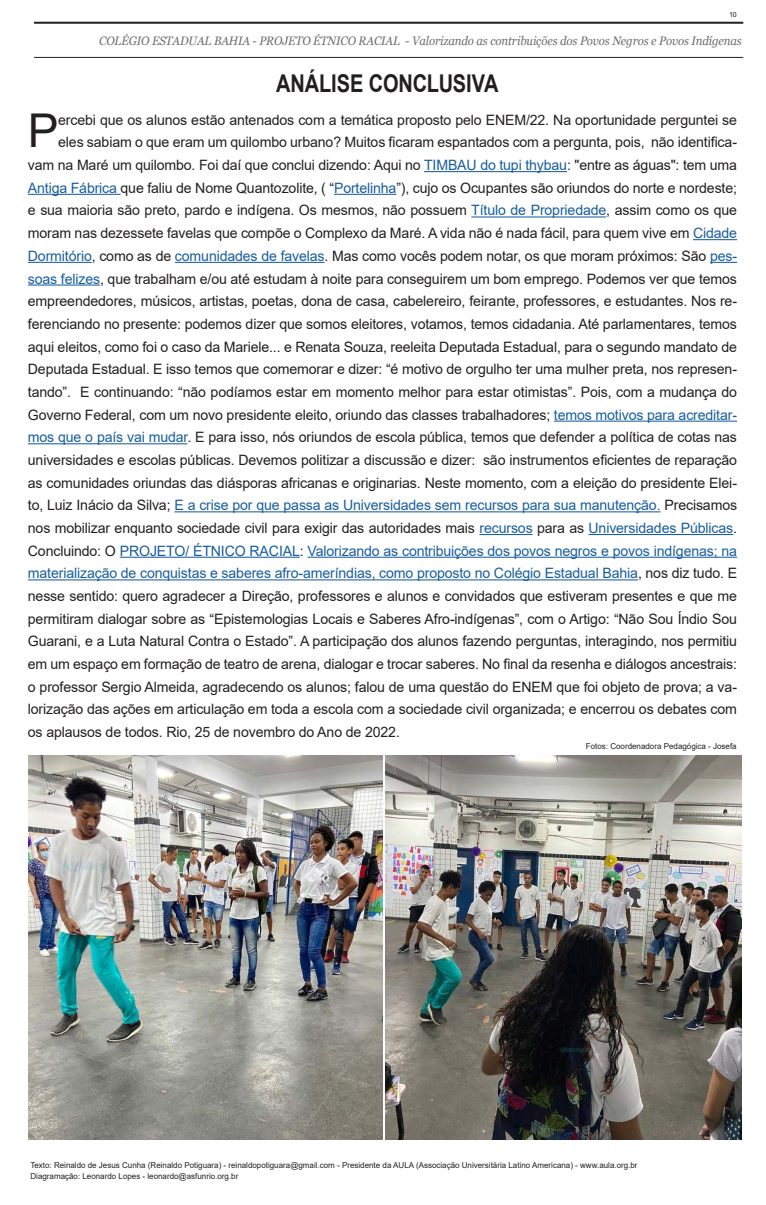
<style>
.page{position:relative;width:766px;height:1205px;background:#fff}
.page>*{position:absolute;margin:0;border:0;box-sizing:border-box;transform-origin:0 0}
._1st_Paragraph{font:46.6px "Arial";color:#231f20}
.t1{font:700 24.5px "Arial";letter-spacing:-.005em;color:#231f20;scale:.82 1}
._1st_Paragraph-2{font:14.3px "Arial";letter-spacing:-.01em;color:#231f20}
._1st_Paragraph-3{font:14.3px "Arial";letter-spacing:-.01em;color:#175d9e}
.t2{font:italic 12.2px "Georgia";letter-spacing:-.01em;color:#6c6d70;scale:.93 1}
.BT_____Main{font:8.2px "Arial";color:#231f20}
.t3{font:7px "Arial";color:#231f20}
.s1{color:#175d9e}
.s2{color:#231f20}
</style>
<div class="page">
<hr style="left:34px;top:22px;width:709px;height:2px;background:#231f20">
<hr style="left:34px;top:57px;width:709px;height:1px;background:#231f20">
<hr style="left:424px;top:171px;width:143px;height:1px;background:#175d9e">
<hr style="left:28px;top:194px;width:93px;height:1px;background:#175d9e">
<hr style="left:334px;top:194px;width:62px;height:1px;background:#175d9e">
<hr style="left:471px;top:216px;width:135px;height:1px;background:#175d9e">
<hr style="left:692px;top:239px;width:45px;height:1px;background:#175d9e">
<hr style="left:28px;top:262px;width:64px;height:1px;background:#175d9e">
<hr style="left:175px;top:262px;width:149px;height:1px;background:#175d9e">
<svg style="left:710px;top:262px;width:27px;height:1px"></svg>
<hr style="left:28px;top:284px;width:72px;height:1px;background:#175d9e">
<hr style="left:554px;top:421px;width:183px;height:1px;background:#175d9e">
<hr style="left:28px;top:443px;width:159px;height:1px;background:#175d9e">
<hr style="left:174px;top:511px;width:486px;height:1px;background:#175d9e">
<hr style="left:479px;top:534px;width:53px;height:1px;background:#175d9e">
<hr style="left:588px;top:534px;width:145px;height:1px;background:#175d9e">
<hr style="left:120px;top:557px;width:180px;height:1px;background:#175d9e">
<hr style="left:307px;top:557px;width:430px;height:1px;background:#175d9e">
<hr style="left:28px;top:579px;width:609px;height:1px;background:#175d9e">
<img style="left:28px;top:755px;width:355px;height:385px">
<img style="left:385px;top:755px;width:356px;height:385px">
<p class="t3" style="left:729px;top:10px;width:9px">10</p>
<p class="t2" style="left:99px;top:33px;width:692px">COLÉGIO ESTADUAL BAHIA - PROJETO ÉTNICO RACIAL - Valorizando as contribuições dos Povos Negros e Povos Indígenas</p>
<p class="t1" style="left:276px;top:66px;width:273px">ANÁLISE CONCLUSIVA</p>
<p class="_1st_Paragraph" style="left:28px;top:99px;width:32px">P</p>
<p class="_1st_Paragraph-2" style="left:58px;top:110px;width:680px">ercebi que os alunos estão antenados com a temática proposto pelo ENEM/22. Na oportunidade perguntei se</p>
<p class="_1st_Paragraph-2" style="left:58px;top:133px;width:680px">eles sabiam o que eram um quilombo urbano? Muitos ficaram espantados com a pergunta, pois, não identifica-</p>
<p class="_1st_Paragraph-2" style="left:28px;top:155px;width:710px">vam na Maré um quilombo. Foi daí que conclui dizendo: Aqui no <span class="s1">TIMBAU do tupi thybau</span>: "entre as águas": tem uma</p>
<p class="_1st_Paragraph-2" style="left:28px;top:178px;width:710px"><span class="s1">Antiga Fábrica</span> que faliu de Nome Quantozolite, ( “<span class="s1">Portelinha</span>”), cujo os Ocupantes são oriundos do norte e nordeste;</p>
<p class="_1st_Paragraph-2" style="left:28px;top:201px;width:710px">e sua maioria são preto, pardo e indígena. Os mesmos, não possuem <span class="s1">Título de Propriedade</span>, assim como os que</p>
<p class="_1st_Paragraph-2" style="left:28px;top:223px;width:710px">moram nas dezessete favelas que compõe o Complexo da Maré. A vida não é nada fácil, para quem vive em <span class="s1">Cidade</span></p>
<p class="_1st_Paragraph-2" style="left:28px;top:246px;width:710px"><span class="s1">Dormitório</span>, como as de <span class="s1">comunidades de favelas</span>. Mas como vocês podem notar, os que moram próximos: São <span class="s1">pes-</span></p>
<p class="_1st_Paragraph-2" style="left:28px;top:269px;width:710px"><span class="s1">soas felizes</span>, que trabalham e/ou até estudam à noite para conseguirem um bom emprego. Podemos ver que temos</p>
<p class="_1st_Paragraph-2" style="left:28px;top:291px;width:710px">empreendedores, músicos, artistas, poetas, dona de casa, cabelereiro, feirante, professores, e estudantes. Nos re-</p>
<p class="_1st_Paragraph-2" style="left:28px;top:314px;width:710px">ferenciando no presente: podemos dizer que somos eleitores, votamos, temos cidadania. Até parlamentares, temos</p>
<p class="_1st_Paragraph-2" style="left:28px;top:337px;width:710px">aqui eleitos, como foi o caso da Mariele... e Renata Souza, reeleita Deputada Estadual, para o segundo mandato de</p>
<p class="_1st_Paragraph-2" style="left:28px;top:359px;width:710px">Deputada Estadual. E isso temos que comemorar e dizer: “é motivo de orgulho ter uma mulher preta, nos represen-</p>
<p class="_1st_Paragraph-2" style="left:28px;top:382px;width:710px">tando”. E continuando: “não podíamos estar em momento melhor para estar otimistas”. Pois, com a mudança do</p>
<p class="_1st_Paragraph-2" style="left:28px;top:405px;width:710px">Governo Federal, com um novo presidente eleito, oriundo das classes trabalhadores; <span class="s1">temos motivos para acreditar-</span></p>
<p class="_1st_Paragraph-2" style="left:28px;top:427px;width:710px"><span class="s1">mos que o país vai mudar</span>. E para isso, nós oriundos de escola pública, temos que defender a política de cotas nas</p>
<p class="_1st_Paragraph-2" style="left:28px;top:450px;width:710px">universidades e escolas públicas. Devemos politizar a discussão e dizer: são instrumentos eficientes de reparação</p>
<p class="_1st_Paragraph-2" style="left:28px;top:473px;width:710px">as comunidades oriundas das diásporas africanas e originarias. Neste momento, com a eleição do presidente Elei-</p>
<p class="_1st_Paragraph-3" style="left:28px;top:495px;width:710px"><span class="s2">to, Luiz Inácio da Silva;</span> E a crise por que passa as Universidades sem recursos para sua manutenção. <span class="s2">Precisamos</span></p>
<p class="_1st_Paragraph-2" style="left:28px;top:518px;width:710px">nos mobilizar enquanto sociedade civil para exigir das autoridades mais <span class="s1">recursos</span> para as <span class="s1">Universidades Públicas</span>.</p>
<p class="_1st_Paragraph-3" style="left:28px;top:541px;width:710px"><span class="s2">Concluindo: O</span> PROJETO/ ÉTNICO RACIAL<span class="s2">:</span> Valorizando as contribuições dos povos negros e povos indígenas; na</p>
<p class="_1st_Paragraph-3" style="left:28px;top:563px;width:710px">materialização de conquistas e saberes afro-ameríndias, como proposto no Colégio Estadual Bahia<span class="s2">, nos diz tudo. E</span></p>
<p class="_1st_Paragraph-2" style="left:28px;top:586px;width:710px">nesse sentido: quero agradecer a Direção, professores e alunos e convidados que estiveram presentes e que me</p>
<p class="_1st_Paragraph-2" style="left:28px;top:609px;width:710px">permitiram dialogar sobre as “Epistemologias Locais e Saberes Afro-indígenas”, com o Artigo: “Não Sou Índio Sou</p>
<p class="_1st_Paragraph-2" style="left:28px;top:631px;width:710px">Guarani, e a Luta Natural Contra o Estado”. A participação dos alunos fazendo perguntas, interagindo, nos permitiu</p>
<p class="_1st_Paragraph-2" style="left:28px;top:654px;width:710px">em um espaço em formação de teatro de arena, dialogar e trocar saberes. No final da resenha e diálogos ancestrais:</p>
<p class="_1st_Paragraph-2" style="left:28px;top:677px;width:710px">o professor Sergio Almeida, agradecendo os alunos; falou de uma questão do ENEM que foi objeto de prova; a va-</p>
<p class="_1st_Paragraph-2" style="left:28px;top:699px;width:710px">lorização das ações em articulação em toda a escola com a sociedade civil organizada; e encerrou os debates com</p>
<p class="_1st_Paragraph-2" style="left:28px;top:722px;width:373px">os aplausos de todos. Rio, 25 de novembro do Ano de 2022.</p>
<p class="BT_____Main" style="left:585px;top:740px;width:152px">Fotos: Coordenadora Pedagógica - Josefa</p>
<p class="BT_____Main" style="left:30px;top:1159px;width:608px">Texto: Reinaldo de Jesus Cunha (Reinaldo Potiguara) - reinaldopotiguara@gmail.com - Presidente da AULA (Associação Universitária Latino Americana) - www.aula.org.br</p>
<p class="BT_____Main" style="left:30px;top:1171px;width:209px">Diagramação: Leonardo Lopes - leonardo@asfunrio.org.br</p>
</div>
